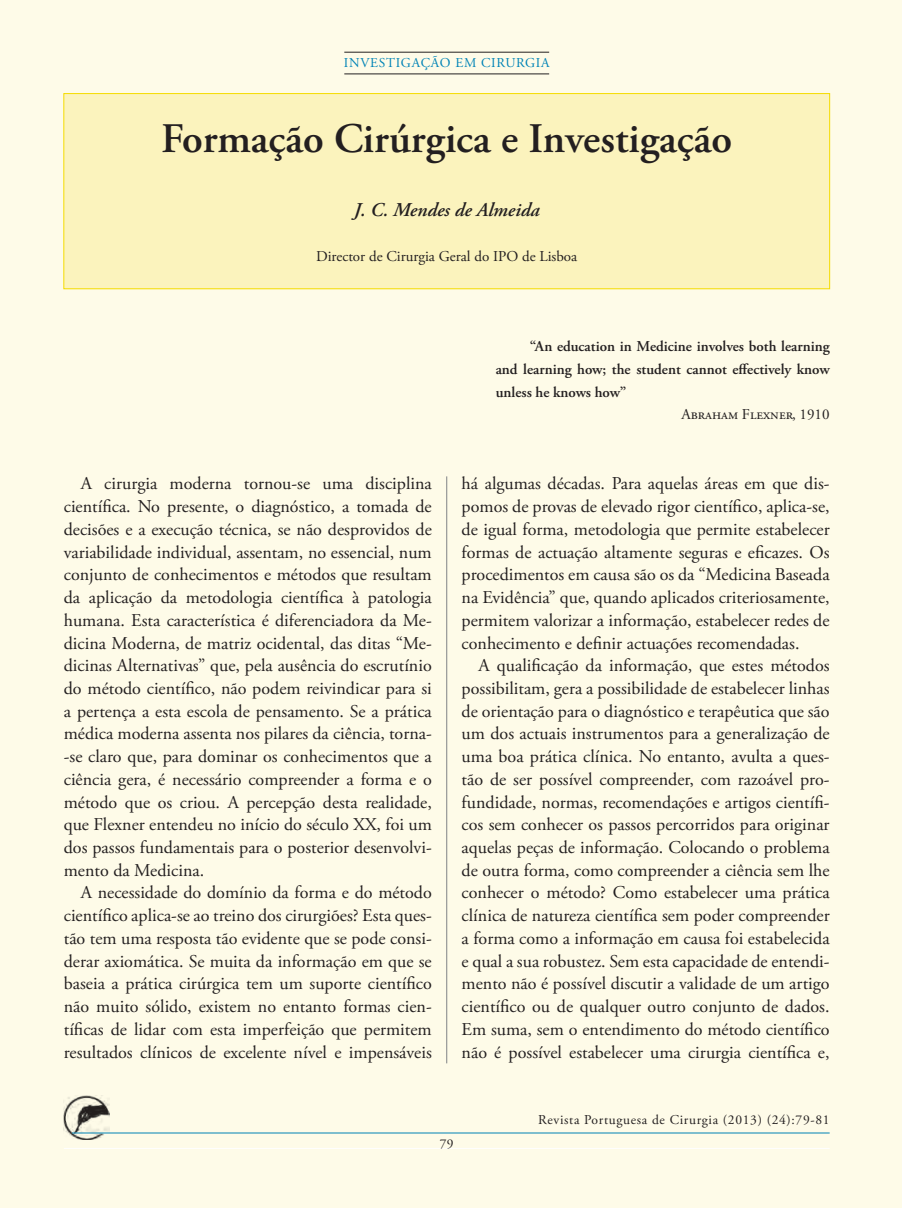
<style>
.page{position:relative;width:902px;height:1208px;background:#fff}
.page>*{position:absolute;margin:0;border:0;box-sizing:border-box;transform-origin:0 0}
._01_Titulo{font:600 42px "Adobe Garamond Pro";color:#231f20}
._03_Autores{font:italic 600 19.5px "Adobe Garamond Pro";color:#231f20}
.Texto_colunas{font:18px/22.6px "Adobe Garamond Pro";color:#231f20;text-align:justify}
._02_Titulo_ingles{font:600 15px/22.6px "Adobe Garamond Pro";color:#231f20;text-align:justify}
._04_Grau_Academico{font:15px "Adobe Garamond Pro";color:#231f20}
._03_Autores-2{font:15px "Adobe Garamond Pro";color:#231f20}
.t1{font:13.5px "Adobe Garamond Pro";letter-spacing:.05em;color:#231f20}
.t2{font:13.5px "Adobe Garamond";letter-spacing:.05em;color:#0083b6}
</style>
<div class="page">
<div style="left:0;top:0;width:901px;height:1208px;background:#fefbe8"></div>
<img style="left:64px;top:1095px;width:45px;height:45px">
<hr style="left:72px;top:1132px;width:757px;height:1px;background:#0083b6">
<hr style="left:64px;top:1148px;width:765px;height:1px;background:#fff">
<hr style="left:344px;top:52px;width:205px;height:1px;background:#231f20">
<hr style="left:344px;top:74px;width:205px;height:1px;background:#231f20">
<div style="left:64px;top:94px;width:765px;height:195px;background:#fbf3bd"></div>
<div style="left:63px;top:93px;width:767px;height:196px;border:1px solid #f5dc01"></div>
<hr style="left:446px;top:476px;width:1px;height:587px;background:#808285">
<p class="t2" style="left:344px;top:56px;width:207px">INVESTIGAÇÃO EM CIRURGIA</p>
<p class="_01_Titulo" style="left:161px;top:114px;width:572px">Formação Cirúrgica e Investigação</p>
<p class="_03_Autores" style="left:354px;top:198px;width:187px">J. C. Mendes de Almeida</p>
<p class="_04_Grau_Academico" style="left:316px;top:247px;width:262px">Director de Cirurgia Geral do IPO de Lisboa</p>
<p class="_02_Titulo_ingles" style="left:495px;top:335px;width:335px;text-indent:34px">“An education in Medicine involves both learning and learning how; the student cannot effectively know unless he knows how”</p>
<p class="_03_Autores-2" style="left:681px;top:405px;width:150px">Abraham Flexner, 1910</p>
<p class="Texto_colunas" style="left:64px;top:473px;width:369px;text-indent:17px">A cirurgia moderna tornou-se uma disciplina científica. No presente, o diagnóstico, a tomada de decisões e a execução técnica, se não desprovidos de variabilidade individual, assentam, no essencial, num conjunto de conhecimentos e métodos que resultam da aplicação da metodologia científica à patologia humana. Esta característica é diferenciadora da Me&shy;dicina Moderna, de matriz ocidental, das ditas “Me&shy;dicinas Alternativas” que, pela ausência do escrutínio do método científico, não podem reivindicar para si a pertença a esta escola de pensamento. Se a prática médica moderna assenta nos pilares da ciência, torna--se claro que, para dominar os conhecimentos que a ciência gera, é necessário compreender a forma e o método que os criou. A percepção desta realidade, que Flexner entendeu no início do século XX, foi um dos passos fundamentais para o posterior desenvolvi&shy;mento da Medicina.</p>
<p class="Texto_colunas" style="left:64px;top:882px;width:369px;text-indent:17px">A necessidade do domínio da forma e do método científico aplica-se ao treino dos cirurgiões? Esta ques&shy;tão tem uma resposta tão evidente que se pode consi&shy;derar axiomática. Se muita da informação em que se baseia a prática cirúrgica tem um suporte científico não muito sólido, existem no entanto formas cien&shy;tíficas de lidar com esta imperfeição que permitem resultados clínicos de excelente nível e impensáveis</p>
<p class="Texto_colunas" style="left:461px;top:473px;width:369px">há algumas décadas. Para aquelas áreas em que dis&shy;pomos de provas de elevado rigor científico, aplica-se, de igual forma, metodologia que permite estabelecer formas de actuação altamente seguras e eficazes. Os procedimentos em causa são os da “Medicina Baseada na Evidência” que, quando aplicados criteriosamente, permitem valorizar a informação, estabelecer redes de conhecimento e definir actuações recomendadas.</p>
<p class="Texto_colunas" style="left:461px;top:655px;width:369px;text-indent:17px">A qualificação da informação, que estes métodos possibilitam, gera a possibilidade de estabelecer linhas de orientação para o diagnóstico e terapêutica que são um dos actuais instrumentos para a generalização de uma boa prática clínica. No entanto, avulta a ques&shy;tão de ser possível compreender, com razoável pro&shy;fundidade, normas, recomendações e artigos científi&shy;cos sem conhecer os passos percorridos para originar aquelas peças de informação. Colocando o problema de outra forma, como compreender a ciência sem lhe conhecer o método? Como estabelecer uma prática clínica de natureza científica sem poder compreender a forma como a informação em causa foi estabelecida e qual a sua robustez. Sem esta capacidade de entendi&shy;mento não é possível discutir a validade de um artigo científico ou de qualquer outro conjunto de dados.<br>Em suma, sem o entendimento do método científico não é possível estabelecer uma cirurgia científica e,</p>
<p class="t1" style="left:440px;top:1135px;width:15px">77</p>
<p class="t1" style="left:538px;top:1111px;width:293px">Revista Portuguesa de Cirurgia (2013) (24):79-81</p>
</div>
